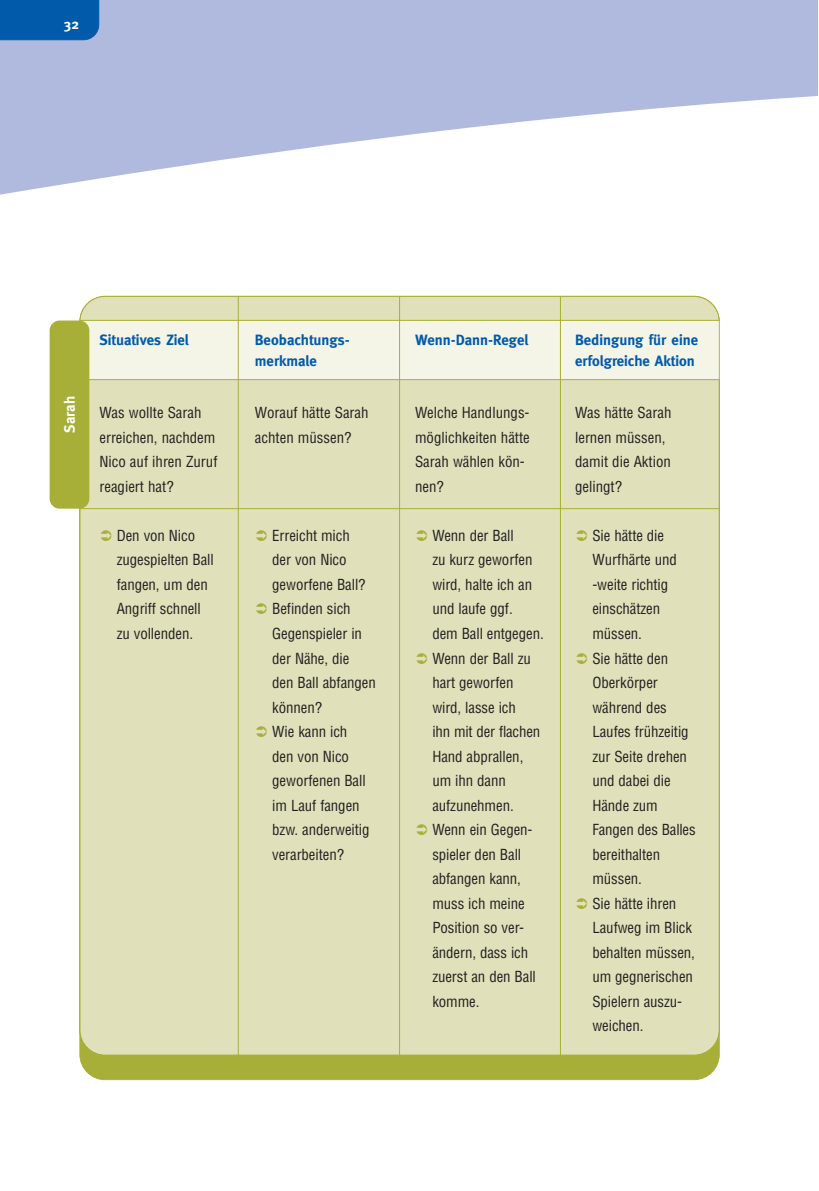
<style>
.page{position:relative;width:819px;height:1191px;background:#fff}
.page>*{position:absolute;margin:0;border:0;box-sizing:border-box;transform-origin:0 0}
.t1{font:condensed 14.88px/24.5px "Helvetica";letter-spacing:-.005em;color:#231f20}
.t2{font:700 14.88px/21px "Meta";color:#015aaa}
.t3{font:700 14.88px "Meta";color:#fff}
.t4{font:700 14px "Meta";color:#fff}
</style>
<div class="page">
<svg style="left:0;top:1px;width:817px;height:194px;fill:#afbade"></svg>
<div style="left:0;top:1px;width:99px;height:39px;background:#015aaa"></div>
<div style="left:80px;top:320px;width:639px;height:759px;background:#a7af38;border-radius:25px"></div>
<div style="left:80px;top:296px;width:639px;height:759px;background:#e0e1bb;border-radius:25px"></div>
<div style="left:79px;top:320px;width:640px;height:59px;background:#f4f4e7"></div>
<hr style="left:79px;top:320px;width:640px;height:1px;background:#a7af38">
<hr style="left:79px;top:379px;width:640px;height:1px;background:#a7af38">
<hr style="left:79px;top:508px;width:640px;height:1px;background:#a7af38">
<hr style="left:238px;top:296px;width:1px;height:759px;background:#a7af38">
<hr style="left:399px;top:296px;width:1px;height:759px;background:#a7af38">
<hr style="left:560px;top:296px;width:1px;height:759px;background:#a7af38">
<div style="left:50px;top:320px;width:39px;height:188px;background:#a7af38;border-radius:10px"></div>
<p class="t4" style="left:64px;top:19px;width:17px">32</p>
<p class="t3" style="left:64px;top:432px;width:38px;rotate:-90deg">Sarah</p>
<p class="t2" style="left:99px;top:330px;width:91px">Situatives Ziel</p>
<p class="t1" style="left:99px;top:402px;width:119px">Was wollte Sarah erreichen, nachdem<br>Nico auf ihren Zuruf reagiert hat?</p>
<p class="t1" style="left:117px;top:524px;width:99px">Den von Nico zugespielten Ball fangen, um den<br>Angriff schnell zu vollenden.</p>
<p class="t2" style="left:255px;top:330px;width:96px">Beobachtungs&shy;merkmale</p>
<p class="t1" style="left:255px;top:402px;width:115px">Worauf hätte Sarah achten müssen?</p>
<p class="t1" style="left:272px;top:524px;width:105px">Erreicht mich<br>der von Nico geworfene Ball?<br>Befinden sich<br>Gegenspieler in der Nähe, die<br>den Ball abfangen können?<br>Wie kann ich<br>den von Nico geworfenen Ball im Lauf fangen bzw. anderweitig verarbeiten?</p>
<p class="t2" style="left:415px;top:330px;width:115px">Wenn-Dann-Regel</p>
<p class="t1" style="left:415px;top:402px;width:116px">Welche Handlungs&shy;möglichkeiten hätte<br>Sarah wählen kön&shy;nen?</p>
<p class="t1" style="left:432px;top:524px;width:113px">Wenn der Ball<br>zu kurz geworfen wird, halte ich an und laufe ggf.<br>dem Ball entgegen.<br>Wenn der Ball zu hart geworfen wird, lasse ich<br>ihn mit der flachen<br>Hand abprallen, um ihn dann aufzunehmen.<br>Wenn ein Gegen&shy;spieler den Ball abfangen kann, muss ich meine<br>Position so ver&shy;ändern, dass ich zuerst an den Ball komme.</p>
<p class="t2" style="left:575px;top:330px;width:124px">Bedingung für eine erfolgreiche Aktion</p>
<p class="t1" style="left:575px;top:402px;width:98px">Was hätte Sarah lernen müssen, damit die Aktion gelingt?</p>
<p class="t1" style="left:592px;top:524px;width:105px">Sie hätte die<br>Wurfhärte und -weite richtig einschätzen müssen.<br>Sie hätte den<br>Oberkörper während des<br>Laufes frühzeitig zur Seite drehen und dabei die<br>Hände zum<br>Fangen des Balles bereithalten müssen.<br>Sie hätte ihren<br>Laufweg im Blick behalten müssen, um gegnerischen<br>Spielern auszu&shy;weichen.</p>
</div>
